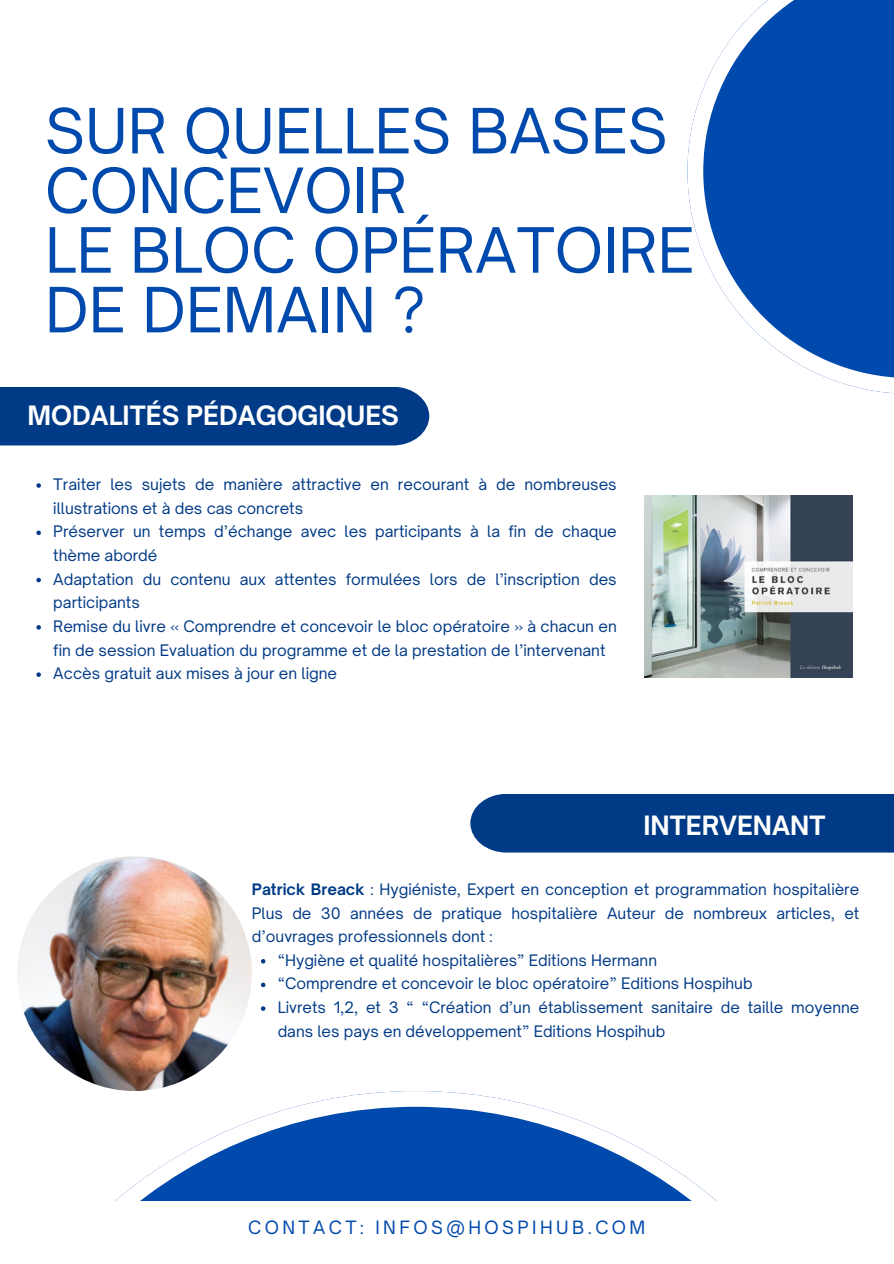
<style>
.page{position:relative;width:894px;height:1264px;background:#fff}
.page>*{position:absolute;margin:0;border:0;box-sizing:border-box;transform-origin:0 0}
.t1{font:59.7px/59.7px "Open Sauce One";color:#004aad}
.t2{font:700 25.5px "Open Sauce One";color:#fff}
.t3{font:17.55px "Open Sauce One";letter-spacing:.195em;color:#004aad}
.t4{font:15.15px/23.7px "Open Sauce One";color:#013a86}
.s1{font-weight:700}
</style>
<div class="page">
<svg style="left:115px;top:1090px;width:602px;height:111px"></svg>
<div style="left:470px;top:793px;width:423px;height:59px;background:#013a86"></div>
<div style="left:0;top:387px;width:429px;height:58px;background:#013a86"></div>
<svg style="left:687px;top:0;width:206px;height:394px"></svg>
<img style="left:17px;top:856px;width:235px;height:234px;border-radius:50%">
<img style="left:644px;top:496px;width:207px;height:181px">
<svg style="left:36px;top:483px;width:5px;height:5px"></svg>
<svg style="left:36px;top:530px;width:5px;height:5px"></svg>
<svg style="left:36px;top:578px;width:5px;height:4px"></svg>
<svg style="left:36px;top:625px;width:5px;height:4px"></svg>
<svg style="left:36px;top:672px;width:5px;height:5px"></svg>
<svg style="left:261px;top:959px;width:4px;height:4px"></svg>
<svg style="left:261px;top:982px;width:4px;height:5px"></svg>
<svg style="left:261px;top:1006px;width:4px;height:4px"></svg>
<p class="t1" style="left:45px;top:101px;width:650px">SUR QUELLES BASES<br>CONCEVOIR<br>LE BLOC OPÉRATOIRE<br>DE DEMAIN ?</p>
<h4 class="t2" style="left:27px;top:399px;width:373px">MODALITÉS PÉDAGOGIQUES</h4>
<h3 class="t4" style="left:53px;top:472px;width:565px">Traiter les sujets de manière attractive en recourant à de nombreuses illustrations et à des cas concrets</h3>
<p class="t4" style="left:53px;top:519px;width:565px">Préserver un temps d’échange avec les participants à la fin de chaque thème abordé</p>
<p class="t4" style="left:53px;top:567px;width:565px">Adaptation du contenu aux attentes formulées lors de l’inscription des participants</p>
<p class="t4" style="left:53px;top:614px;width:565px">Remise du livre « Comprendre et concevoir le bloc opératoire » à chacun en fin de session Evaluation du programme et de la prestation de l’intervenant</p>
<p class="t4" style="left:53px;top:661px;width:285px">Accès gratuit aux mises à jour en ligne</p>
<p class="t2" style="left:643px;top:810px;width:183px">INTERVENANT</p>
<p class="t4" style="left:252px;top:877px;width:608px;text-align:justify"><span class="s1">Patrick Breack</span> : Hygiéniste, Expert en conception et programmation hospitalière Plus de 30 années de pratique hospitalière Auteur de nombreux articles, et d’ouvrages professionnels dont :</p>
<p class="t4" style="left:277px;top:948px;width:381px">“Hygiène et qualité hospitalières” Editions Hermann</p>
<p class="t4" style="left:277px;top:971px;width:476px">“Comprendre et concevoir le bloc opératoire” Editions Hospihub</p>
<h3 class="t4" style="left:277px;top:995px;width:583px">Livrets 1,2, et 3 “ “Création d’un établissement sanitaire de taille moyenne dans les pays en développement” Editions Hospihub</h3>
<p class="t3" style="left:248px;top:1216px;width:398px">CONTACT: INFOS@HOSPIHUB.COM</p>
</div>
